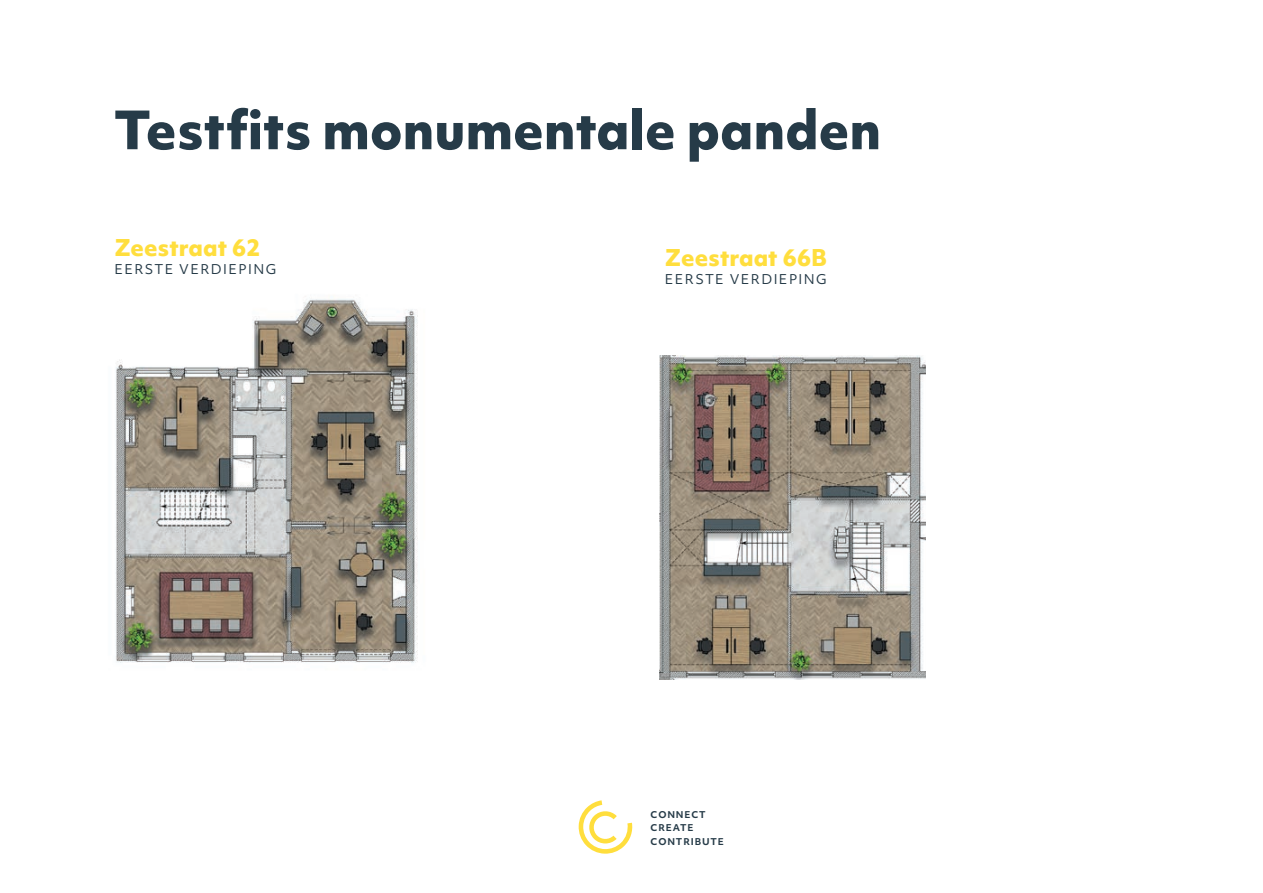
<style>
.page{position:relative;width:1263px;height:893px;background:#fff}
.page>*{position:absolute;margin:0;border:0;box-sizing:border-box;transform-origin:0 0}
.t1{font:800 50.85px "Objektiv Mk 1";color:#263b48}
.t2{font:800 22.2px "Objektiv Mk 1";color:#ffde3d}
.t3{font:12.9px "Objektiv Mk 1";letter-spacing:.11em;color:#263b48}
.t4{font:700 9px/13.5px "Objektiv Mk 1";letter-spacing:.1em;color:#263b48}
</style>
<div class="page">
<img style="left:115px;top:299px;width:303px;height:364px">
<svg style="left:578px;top:800px;width:55px;height:54px"></svg>
<img style="left:659px;top:355px;width:266px;height:324px">
<h1 class="t1" style="left:114px;top:93px;width:769px">Testfits monumentale panden</h1>
<h2 class="t2" style="left:114px;top:232px;width:148px">Zeestraat 62</h2>
<p class="t3" style="left:114px;top:261px;width:163px">EERSTE VERDIEPING</p>
<h2 class="t2" style="left:665px;top:242px;width:164px">Zeestraat 66B</h2>
<p class="t3" style="left:665px;top:271px;width:163px">EERSTE VERDIEPING</p>
<p class="t4" style="left:651px;top:808px;width:75px">CONNECT<br>CREATE<br>CONTRIBUTE</p>
</div>
